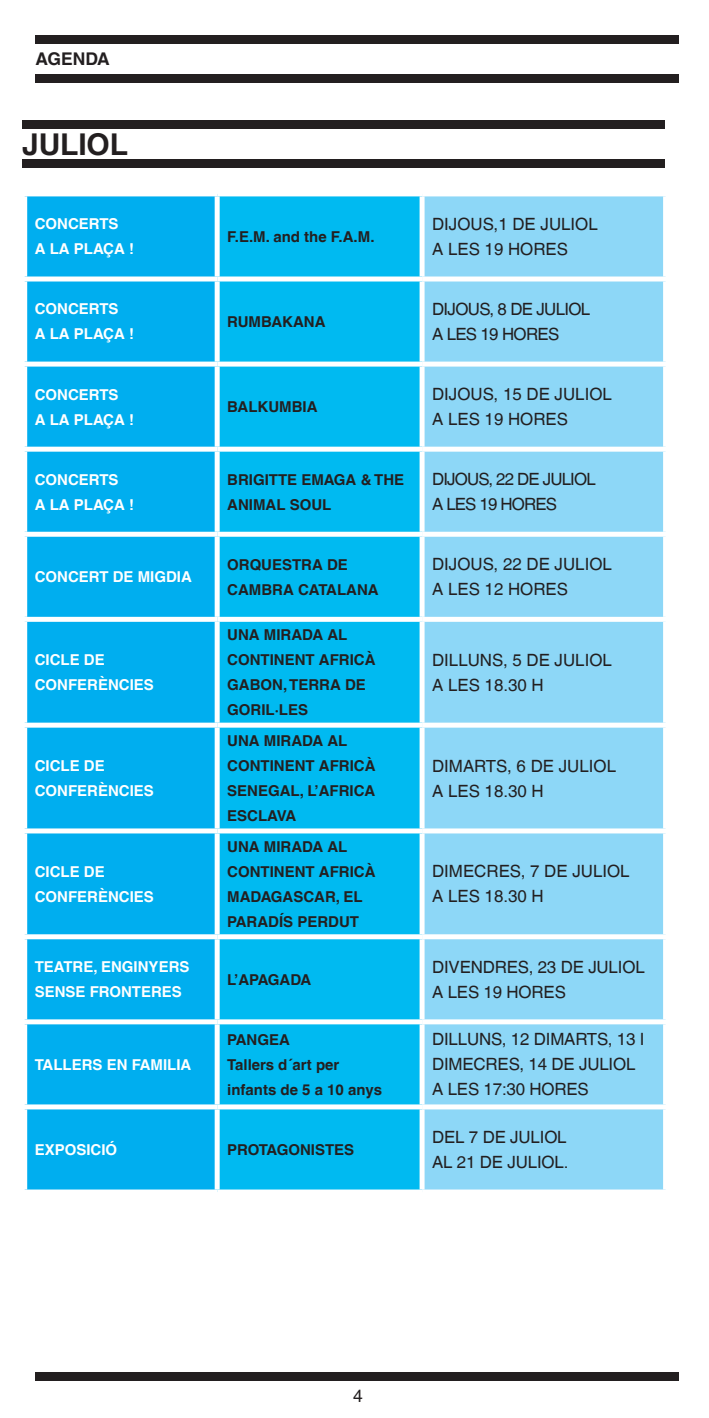
<style>
.page{position:relative;width:709px;height:1418px;background:#fff}
.page>*{position:absolute;margin:0;border:0;box-sizing:border-box;transform-origin:0 0}
.t1{font:700 30px "Helvetica LT";letter-spacing:-.005em;color:#231f20}
.t2{font:700 17.5px "Helvetica LT";color:#231f20}
.t3{font:17.5px "Helvetica LT";color:#231f20}
.t4{font:17px/25px "Helvetica LT";letter-spacing:-.01em;color:#231f20}
.t5{font:17px/25px "Helvetica LT";letter-spacing:-.05em;color:#231f20}
.t6{font:17px/25px "Helvetica LT";letter-spacing:-.04em;color:#231f20}
.t7{font:700 15px/25px "Helvetica LT";color:#231f20}
.t8{font:700 15px/25px "Helvetica LT";color:#fff}
.t9{font:700 15px "Helvetica LT";letter-spacing:-.02em;color:#231f20}
</style>
<div class="page">
<div style="left:35px;top:35px;width:644px;height:9px;background:#231f20"></div>
<div style="left:35px;top:74px;width:644px;height:9px;background:#231f20"></div>
<div style="left:35px;top:1372px;width:644px;height:8px;background:#231f20"></div>
<div style="left:27px;top:196px;width:188px;height:993px;background:#00aeef"></div>
<div style="left:220px;top:196px;width:199px;height:993px;background:#00baf1"></div>
<div style="left:424px;top:196px;width:239px;height:993px;background:#8dd7f7"></div>
<div style="left:22px;top:276px;width:195px;height:5px;background:#fff"></div>
<div style="left:22px;top:361px;width:195px;height:5px;background:#fff"></div>
<div style="left:22px;top:446px;width:195px;height:5px;background:#fff"></div>
<div style="left:22px;top:531px;width:195px;height:5px;background:#fff"></div>
<div style="left:22px;top:617px;width:195px;height:5px;background:#fff"></div>
<div style="left:22px;top:722px;width:195px;height:5px;background:#fff"></div>
<div style="left:22px;top:828px;width:195px;height:5px;background:#fff"></div>
<div style="left:22px;top:934px;width:195px;height:5px;background:#fff"></div>
<div style="left:22px;top:1019px;width:195px;height:5px;background:#fff"></div>
<div style="left:22px;top:1104px;width:195px;height:5px;background:#fff"></div>
<div style="left:217px;top:276px;width:205px;height:5px;background:#fff"></div>
<div style="left:217px;top:361px;width:205px;height:5px;background:#fff"></div>
<div style="left:217px;top:446px;width:205px;height:5px;background:#fff"></div>
<div style="left:217px;top:531px;width:205px;height:5px;background:#fff"></div>
<div style="left:217px;top:617px;width:205px;height:5px;background:#fff"></div>
<div style="left:217px;top:722px;width:205px;height:5px;background:#fff"></div>
<div style="left:217px;top:828px;width:205px;height:5px;background:#fff"></div>
<div style="left:217px;top:934px;width:205px;height:5px;background:#fff"></div>
<div style="left:217px;top:1019px;width:205px;height:5px;background:#fff"></div>
<div style="left:217px;top:1104px;width:205px;height:5px;background:#fff"></div>
<div style="left:422px;top:276px;width:246px;height:5px;background:#fff"></div>
<div style="left:422px;top:361px;width:246px;height:5px;background:#fff"></div>
<div style="left:422px;top:446px;width:246px;height:5px;background:#fff"></div>
<div style="left:422px;top:531px;width:246px;height:5px;background:#fff"></div>
<div style="left:422px;top:617px;width:246px;height:5px;background:#fff"></div>
<div style="left:422px;top:722px;width:246px;height:5px;background:#fff"></div>
<div style="left:422px;top:828px;width:246px;height:5px;background:#fff"></div>
<div style="left:422px;top:934px;width:246px;height:5px;background:#fff"></div>
<div style="left:422px;top:1019px;width:246px;height:5px;background:#fff"></div>
<div style="left:422px;top:1104px;width:246px;height:5px;background:#fff"></div>
<div style="left:22px;top:120px;width:642px;height:9px;background:#231f20"></div>
<div style="left:22px;top:159px;width:642px;height:9px;background:#231f20"></div>
<p class="t2" style="left:36px;top:48px;width:76px">AGENDA</p>
<h1 class="t1" style="left:22px;top:126px;width:107px">JULIOL</h1>
<p class="t8" style="left:35px;top:211px;width:101px">CONCERTS<br>A LA PLAÇA !</p>
<p class="t7" style="left:227px;top:224px;width:149px">F.E.M. and the F.A.M.</p>
<p class="t4" style="left:432px;top:211px;width:167px">DIJOUS,1 DE JULIOL<br>A LES 19 HORES</p>
<p class="t8" style="left:35px;top:296px;width:101px">CONCERTS<br>A LA PLAÇA !</p>
<p class="t7" style="left:227px;top:309px;width:100px">RUMBAKANA</p>
<p class="t6" style="left:432px;top:296px;width:160px">DIJOUS, 8 DE JULIOL<br>A LES 19 HORES</p>
<p class="t8" style="left:35px;top:381px;width:101px">CONCERTS<br>A LA PLAÇA !</p>
<p class="t7" style="left:227px;top:394px;width:92px">BALKUMBIA</p>
<p class="t4" style="left:432px;top:381px;width:181px">DIJOUS, 15 DE JULIOL<br>A LES 19 HORES</p>
<p class="t8" style="left:35px;top:466px;width:101px">CONCERTS<br>A LA PLAÇA !</p>
<p class="t7" style="left:227px;top:466px;width:178px">BRIGITTE EMAGA &amp; THE<br>ANIMAL SOUL</p>
<p class="t5" style="left:432px;top:467px;width:165px">DIJOUS, 22 DE JULIOL<br>A LES 19 HORES</p>
<p class="t8" style="left:35px;top:564px;width:159px">CONCERT DE MIGDIA</p>
<p class="t8" style="left:35px;top:647px;width:121px">CICLE DE<br>CONFERÈNCIES</p>
<p class="t8" style="left:35px;top:753px;width:121px">CICLE DE<br>CONFERÈNCIES</p>
<p class="t8" style="left:35px;top:858px;width:121px">CICLE DE<br>CONFERÈNCIES</p>
<p class="t8" style="left:35px;top:954px;width:156px">TEATRE, ENGINYERS<br>SENSE FRONTERES</p>
<p class="t8" style="left:35px;top:1051px;width:158px">TALLERS EN FAMILIA</p>
<p class="t7" style="left:227px;top:551px;width:153px">ORQUESTRA DE<br>CAMBRA CATALANA</p>
<p class="t4" style="left:432px;top:552px;width:181px">DIJOUS, 22 DE JULIOL<br>A LES 12 HORES</p>
<p class="t7" style="left:227px;top:622px;width:150px">UNA MIRADA AL<br>CONTINENT AFRICÀ<br>GABON, TERRA DE<br>GORIL·LES</p>
<p class="t7" style="left:227px;top:728px;width:150px">UNA MIRADA AL<br>CONTINENT AFRICÀ<br>SENEGAL, L’AFRICA<br>ESCLAVA</p>
<p class="t7" style="left:227px;top:833px;width:150px">UNA MIRADA AL<br>CONTINENT AFRICÀ<br>MADAGASCAR, EL<br>PARADÍS PERDUT</p>
<p class="t9" style="left:227px;top:970px;width:86px">L’APAGADA</p>
<p class="t4" style="left:432px;top:647px;width:181px">DILLUNS, 5 DE JULIOL<br>A LES 18.30 H</p>
<p class="t4" style="left:432px;top:753px;width:185px">DIMARTS, 6 DE JULIOL<br>A LES 18.30 H</p>
<p class="t4" style="left:432px;top:859px;width:199px">DIMECRES, 7 DE JULIOL<br>A LES 18.30 H</p>
<p class="t4" style="left:432px;top:954px;width:214px">DIVENDRES, 23 DE JULIOL<br>A LES 19 HORES</p>
<p class="t7" style="left:227px;top:1026px;width:156px">PANGEA<br>Tallers d´art per infants de 5 a 10 anys</p>
<p class="t4" style="left:432px;top:1026px;width:214px">DILLUNS, 12 DIMARTS, 13 I<br>DIMECRES, 14 DE JULIOL<br>A LES 17:30 HORES</p>
<p class="t8" style="left:35px;top:1136px;width:84px">EXPOSICIÓ</p>
<p class="t7" style="left:227px;top:1136px;width:129px">PROTAGONISTES</p>
<p class="t4" style="left:432px;top:1124px;width:138px">DEL 7 DE JULIOL<br>AL 21 DE JULIOL.</p>
<p class="t3" style="left:353px;top:1385px;width:11px">4</p>
</div>
